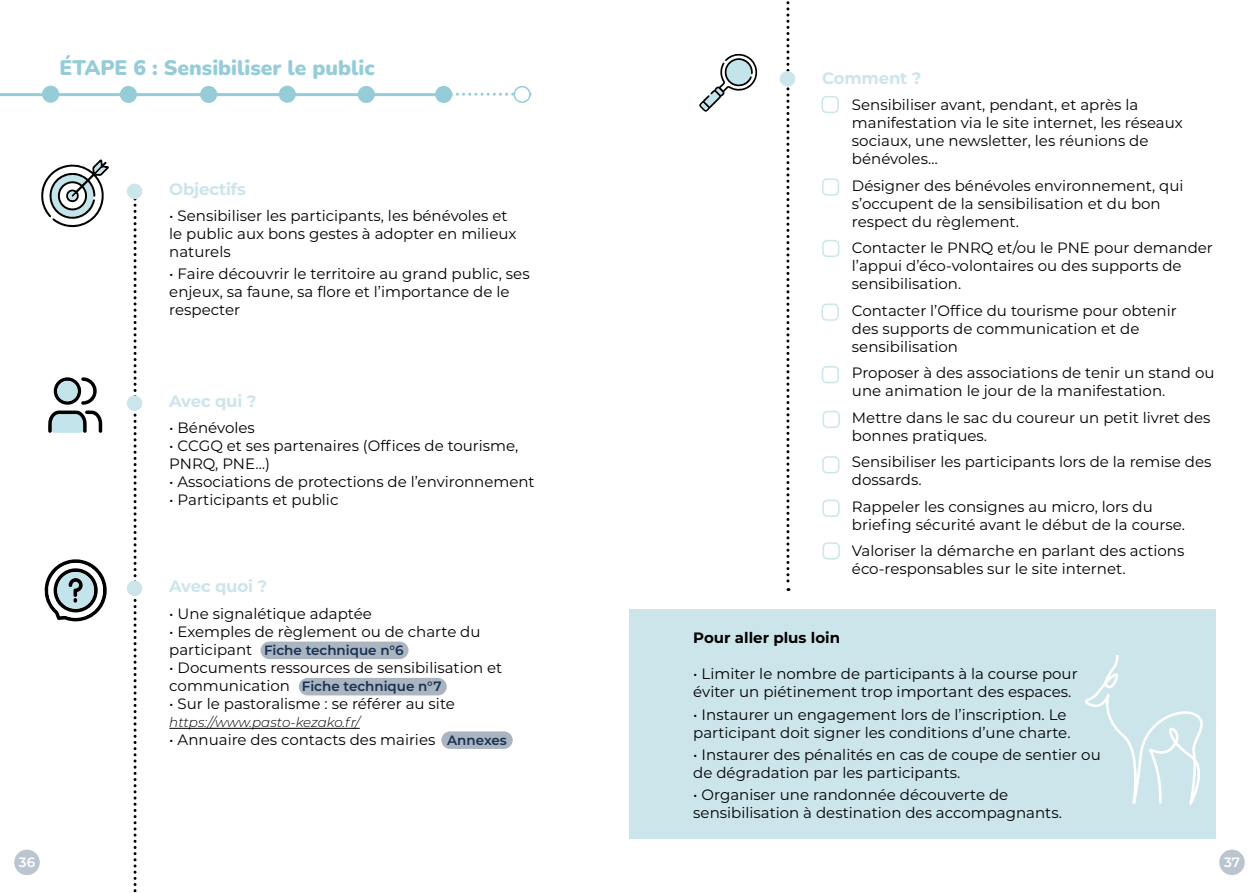
<style>
.page{position:relative;width:1259px;height:893px;background:#fff}
.page>*{position:absolute;margin:0;border:0;box-sizing:border-box;transform-origin:0 0}
.t1{font:900 21px "Nunito";color:#95ccd8}
.t2{font:700 16.5px "Montserrat";letter-spacing:-.01em;color:#cce5eb}
.t3{font:15px/18px "Montserrat";color:#000}
.t4{font:700 15px "Montserrat";color:#000}
.t5{font:600 13.5px "Montserrat";color:#153051}
.t6{font:italic 300 13.5px "Montserrat";color:#000}
.t7{font:600 13.5px "Montserrat";color:#fff}
.s1{font-weight:400;font-size:15px;color:#000}
.s2{font-weight:600;font-size:13.5px;color:#153051}
</style>
<div class="page">
<div style="left:1219px;top:850px;width:25px;height:25px;background:#bac5d0;border-radius:50%"></div>
<div style="left:14px;top:850px;width:26px;height:25px;background:#bac5d0;border-radius:50%"></div>
<hr style="left:169px;top:728px;width:191px;height:1px;background:#000">
<svg style="left:134px;top:199px;width:3px;height:694px"></svg>
<div style="left:127px;top:184px;width:15px;height:15px;background:#cce5eb;border-radius:50%"></div>
<div style="left:127px;top:395px;width:15px;height:16px;background:#cce5eb;border-radius:50%"></div>
<div style="left:127px;top:581px;width:15px;height:15px;background:#cce5eb;border-radius:50%"></div>
<svg style="left:41px;top:159px;width:68px;height:68px"></svg>
<svg style="left:48px;top:377px;width:54px;height:56px"></svg>
<div style="left:57px;top:381px;width:21px;height:20px;background:#c2e4ea;border-radius:50%"></div>
<svg style="left:45px;top:559px;width:62px;height:62px"></svg>
<div style="left:43px;top:86px;width:15px;height:16px;background:#95ccd8;border-radius:50%"></div>
<div style="left:42px;top:86px;width:17px;height:17px;border:2px solid #95ccd8;border-radius:50%"></div>
<svg style="left:452px;top:93px;width:61px;height:3px"></svg>
<div style="left:121px;top:87px;width:15px;height:15px;background:#95ccd8;border-radius:50%"></div>
<div style="left:120px;top:86px;width:17px;height:17px;border:2px solid #95ccd8;border-radius:50%"></div>
<div style="left:201px;top:87px;width:15px;height:15px;background:#95ccd8;border-radius:50%"></div>
<div style="left:200px;top:86px;width:17px;height:17px;border:2px solid #95ccd8;border-radius:50%"></div>
<div style="left:279px;top:86px;width:16px;height:16px;background:#95ccd8;border-radius:50%"></div>
<div style="left:279px;top:86px;width:17px;height:17px;border:2px solid #95ccd8;border-radius:50%"></div>
<div style="left:358px;top:87px;width:16px;height:15px;background:#95ccd8;border-radius:50%"></div>
<div style="left:358px;top:86px;width:17px;height:17px;border:2px solid #95ccd8;border-radius:50%"></div>
<div style="left:436px;top:87px;width:15px;height:15px;background:#95ccd8;border-radius:50%"></div>
<div style="left:435px;top:86px;width:17px;height:17px;border:2px solid #95ccd8;border-radius:50%"></div>
<div style="left:513px;top:86px;width:18px;height:17px;border:2px solid #95ccd8;border-radius:50%"></div>
<svg style="left:786px;top:1px;width:3px;height:590px"></svg>
<div style="left:779px;top:71px;width:16px;height:16px;background:#cce5eb;border-radius:50%"></div>
<div style="left:821px;top:96px;width:18px;height:17px;border:2px solid #cce5eb;border-radius:4px"></div>
<div style="left:822px;top:178px;width:17px;height:18px;border:2px solid #cce5eb;border-radius:4px"></div>
<div style="left:822px;top:240px;width:17px;height:17px;border:2px solid #cce5eb;border-radius:4px"></div>
<div style="left:821px;top:303px;width:18px;height:18px;border:2px solid #cce5eb;border-radius:4px"></div>
<div style="left:821px;top:366px;width:18px;height:17px;border:2px solid #cce5eb;border-radius:4px"></div>
<div style="left:822px;top:411px;width:18px;height:17px;border:2px solid #cce5eb;border-radius:4px"></div>
<div style="left:822px;top:542px;width:18px;height:17px;border:2px solid #cce5eb;border-radius:4px"></div>
<div style="left:822px;top:456px;width:17px;height:17px;border:2px solid #cce5eb;border-radius:4px"></div>
<div style="left:822px;top:500px;width:17px;height:17px;border:2px solid #cce5eb;border-radius:4px"></div>
<svg style="left:699px;top:54px;width:58px;height:58px"></svg>
<hr style="left:0;top:93px;width:452px;height:3px;background:#95ccd8">
<div style="left:629px;top:609px;width:587px;height:230px;background:#cce5eb"></div>
<div style="left:260px;top:642px;width:148px;height:17px;background:#abb5c0;border-radius:9px"></div>
<div style="left:299px;top:678px;width:148px;height:17px;background:#abb5c0;border-radius:9px"></div>
<div style="left:441px;top:731px;width:72px;height:18px;background:#abb5c0;border-radius:9px"></div>
<svg style="left:1084px;top:655px;width:118px;height:149px"></svg>
<h1 class="t1" style="left:60px;top:53px;width:316px">ÉTAPE 6 : Sensibiliser le public</h1>
<p class="t2" style="left:169px;top:177px;width:78px">Objectifs</p>
<p class="t3" style="left:169px;top:206px;width:349px">• Sensibiliser les participants, les bénévoles et le public aux bons gestes à adopter en milieux naturels</p>
<p class="t3" style="left:169px;top:265px;width:362px">• Faire découvrir le territoire au grand public, ses enjeux, sa faune, sa flore et l’importance de le respecter</p>
<p class="t2" style="left:169px;top:389px;width:89px">Avec qui ?</p>
<p class="t3" style="left:169px;top:418px;width:87px">• Bénévoles</p>
<p class="t3" style="left:169px;top:436px;width:351px">• CCGQ et ses partenaires (Offices de tourisme,<br>PNRQ, PNE…)</p>
<p class="t3" style="left:169px;top:472px;width:367px">• Associations de protections de l’environnement</p>
<p class="t3" style="left:169px;top:490px;width:171px">• Participants et public</p>
<p class="t2" style="left:169px;top:575px;width:99px">Avec quoi ?</p>
<p class="t3" style="left:169px;top:604px;width:204px">• Une signalétique adaptée</p>
<p class="t3" style="left:169px;top:622px;width:313px">• Exemples de règlement ou de charte du</p>
<p class="t5" style="left:169px;top:641px;width:236px"><span class="s1">participant</span> Fiche technique n°6</p>
<p class="t3" style="left:169px;top:658px;width:335px">• Documents ressources de sensibilisation et</p>
<p class="t5" style="left:169px;top:677px;width:274px"><span class="s1">communication</span> Fiche technique n°7</p>
<p class="t3" style="left:169px;top:694px;width:287px">• Sur le pastoralisme : se référer au site</p>
<p class="t6" style="left:169px;top:713px;width:192px">https://www.pasto-kezako.fr/</p>
<p class="t3" style="left:169px;top:730px;width:339px">• Annuaire des contacts des mairies <span class="s2">Annexes</span></p>
<p class="t2" style="left:822px;top:66px;width:101px">Comment ?</p>
<p class="t3" style="left:852px;top:95px;width:332px">Sensibiliser avant, pendant, et après la manifestation via le site internet, les réseaux sociaux, une newsletter, les réunions de bénévoles…</p>
<p class="t3" style="left:852px;top:176px;width:333px">Désigner des bénévoles environnement, qui s’occupent de la sensibilisation et du bon respect du règlement.</p>
<p class="t3" style="left:852px;top:238px;width:362px">Contacter le PNRQ et/ou le PNE pour demander l’appui d’éco-volontaires ou des supports de sensibilisation.</p>
<p class="t3" style="left:852px;top:301px;width:326px">Contacter l’Office du tourisme pour obtenir des supports de communication et de sensibilisation</p>
<p class="t3" style="left:852px;top:363px;width:364px">Proposer à des associations de tenir un stand ou une animation le jour de la manifestation.</p>
<p class="t3" style="left:852px;top:408px;width:360px">Mettre dans le sac du coureur un petit livret des bonnes pratiques.</p>
<p class="t3" style="left:852px;top:452px;width:361px">Sensibiliser les participants lors de la remise des dossards.</p>
<p class="t3" style="left:852px;top:497px;width:335px">Rappeler les consignes au micro, lors du briefing sécurité avant le début de la course.</p>
<p class="t3" style="left:852px;top:541px;width:334px">Valoriser la démarche en parlant des actions éco-responsables sur le site internet.</p>
<p class="t4" style="left:693px;top:627px;width:148px">Pour aller plus loin</p>
<p class="t3" style="left:693px;top:665px;width:386px">• Limiter le nombre de participants à la course pour éviter un piétinement trop important des espaces.</p>
<p class="t3" style="left:693px;top:705px;width:379px">• Instaurer un engagement lors de l’inscription. Le participant doit signer les conditions d’une charte.</p>
<p class="t3" style="left:693px;top:745px;width:409px">• Instaurer des pénalités en cas de coupe de sentier ou de dégradation par les participants.</p>
<p class="t3" style="left:693px;top:785px;width:370px">• Organiser une randonnée découverte de sensibilisation à destination des accompagnants.</p>
<p class="t7" style="left:19px;top:852px;width:18px">36</p>
<p class="t7" style="left:1224px;top:852px;width:17px">37</p>
</div>
